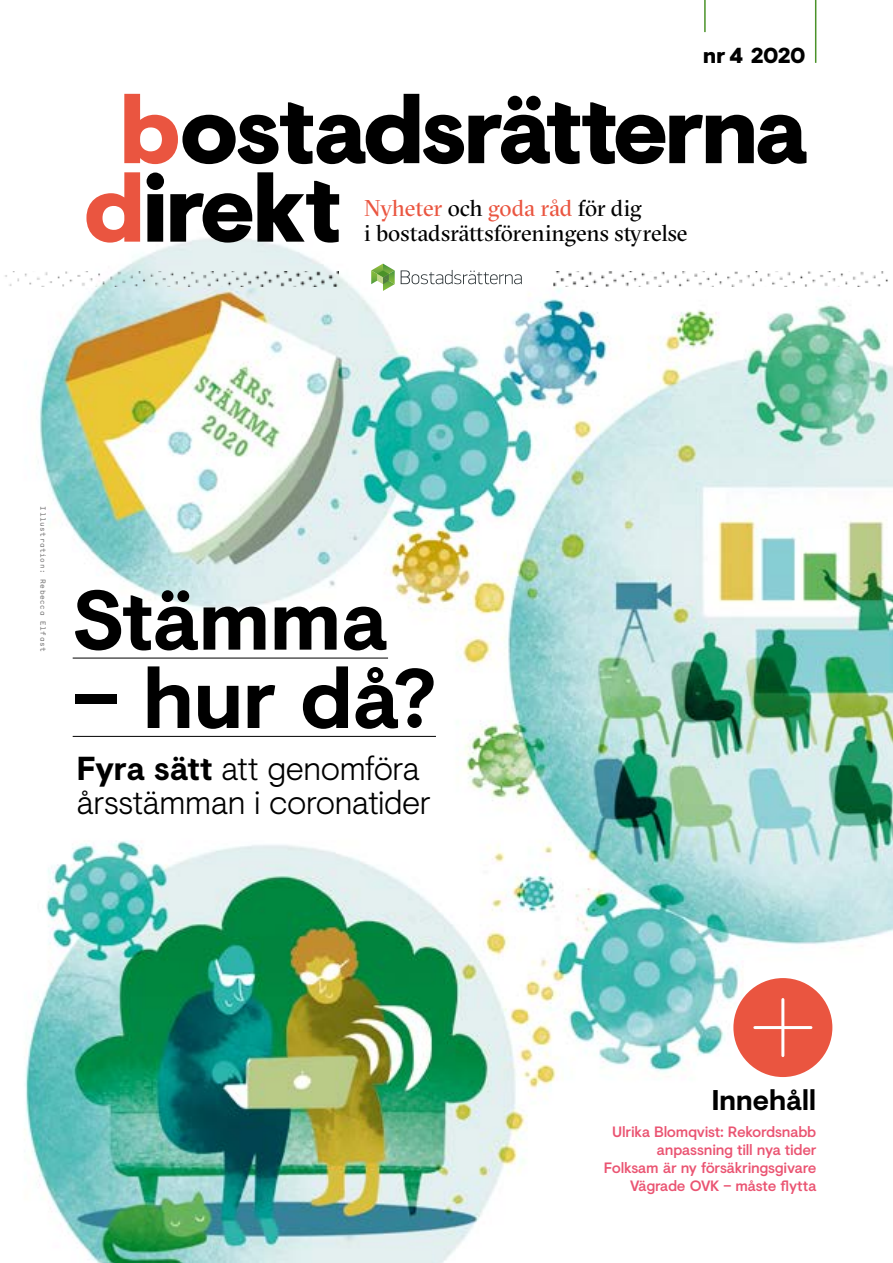
<style>
.page{position:relative;width:893px;height:1263px;background:#fff}
.page>*{position:absolute;margin:0;border:0;box-sizing:border-box;transform-origin:0 0}
.t1{font:700 84.3px "Visuelt";letter-spacing:-.02em;color:#000}
.t2{font:300 33.15px/34.3px "Visuelt";letter-spacing:-.02em;color:#000}
.t3{font:700 28.5px "Visuelt";letter-spacing:-.02em;color:#000}
.t4{font:22.8px/24.8px "GT Sectra Fine";letter-spacing:-.005em;color:#000}
.t5{font:900 21.75px "Visuelt";letter-spacing:-.015em;color:#000}
.t6{font:500 15px/18px "Visuelt";letter-spacing:-.02em;color:#ea5472;text-align:right}
.t7{font:7.5px "Monosten";letter-spacing:.075em;color:#7c7b7b}
.s1{color:#ea5540}
.s2{font-weight:700}
</style>
<div class="page">
<img style="left:24px;top:194px;width:869px;height:1069px">
<hr style="left:73px;top:658px;width:315px;height:1px;background:#000">
<hr style="left:73px;top:736px;width:363px;height:1px;background:#000">
<img style="left:5px;top:271px;width:334px;height:16px">
<svg style="left:401px;top:270px;width:121px;height:14px"></svg>
<svg style="left:371px;top:264px;width:24px;height:27px"></svg>
<img style="left:554px;top:271px;width:339px;height:16px">
<svg style="left:147px;top:172px;width:192px;height:71px"></svg>
<svg style="left:124px;top:94px;width:682px;height:70px"></svg>
<svg style="left:86px;top:172px;width:54px;height:71px"></svg>
<div style="left:733px;top:978px;width:99px;height:99px;background:#ea5540;border-radius:50%"></div>
<hr style="left:781px;top:999px;width:3px;height:57px;background:#fff">
<hr style="left:755px;top:1026px;width:56px;height:3px;background:#fff">
<hr style="left:704px;top:0;width:2px;height:32px;background:#4a9228">
<hr style="left:815px;top:0;width:1px;height:63px;background:#4a9228">
<h3 class="t5" style="left:703px;top:39px;width:104px">nr 4 2020</h3>
<h3 class="t4" style="left:364px;top:196px;width:325px"><span class="s1">Nyheter</span> och <span class="s1">goda råd</span> för dig<br>i bostadsrättsföreningens styrelse</h3>
<p class="t7" style="left:48px;top:506px;width:147px;rotate:90deg">Illustration: Rebecca Elfast</p>
<h1 class="t1" style="left:73px;top:557px;width:317px">Stämma</h1>
<h1 class="t1" style="left:73px;top:636px;width:365px">– hur då?</h1>
<h2 class="t2" style="left:77px;top:749px;width:356px"><span class="s2">Fyra sätt</span> att genomföra årsstämman i coronatider</h2>
<h3 class="t3" style="left:711px;top:1079px;width:107px">Innehåll</h3>
<p class="t6" style="left:604px;top:1122px;width:214px">Ulrika Blomqvist: Rekordsnabb anpassning till nya tider<br>Folksam är ny försäkringsgivare<br>Vägrade OVK – måste flytta</p>
</div>
